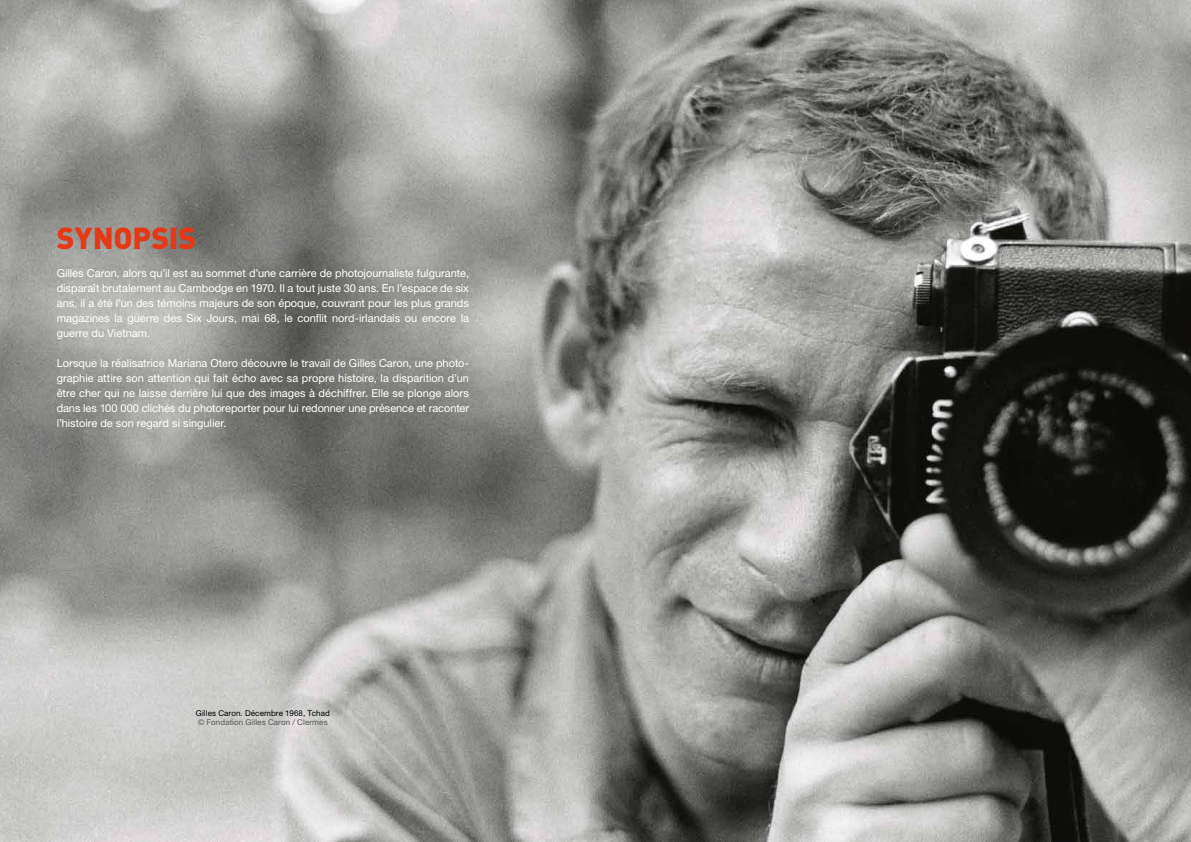
<style>
.page{position:relative;width:1191px;height:842px;background:#fff}
.page>*{position:absolute;margin:0;border:0;box-sizing:border-box;transform-origin:0 0}
.t1{font:900 30px "DIN";letter-spacing:-.005em;color:#e53817}
.t2{font:11px/15px "Helvetica Neue";color:#fff;text-align:justify}
.t3{font:8px "Helvetica Neue";letter-spacing:.015em;color:#000}
.t4{font:8px "Helvetica Neue";letter-spacing:.01em;color:#57585a}
</style>
<div class="page">
<img style="left:0;top:0;width:1191px;height:842px">
<h1 class="t1" style="left:57px;top:218px;width:141px">SYNOPSIS</h1>
<p class="t2" style="left:57px;top:266px;width:414px">Gilles Caron, alors qu’il est au sommet d’une carrière de photojournaliste fulgurante, disparaît brutalement au Cambodge en 1970. Il a tout juste 30 ans. En l’espace de six ans, il a été l’un des témoins majeurs de son époque, couvrant pour les plus grands magazines la guerre des Six Jours, mai 68, le conflit nord-irlandais ou encore la guerre du Vietnam.</p>
<p class="t2" style="left:57px;top:356px;width:414px">Lorsque la réalisatrice Mariana Otero découvre le travail de Gilles Caron, une photo&shy;graphie attire son attention qui fait écho avec sa propre histoire, la disparition d’un être cher qui ne laisse derrière lui que des images à déchiffrer. Elle se plonge alors dans les 100 000 clichés du photoreporter pour lui redonner une présence et raconter l’histoire de son regard si singulier.</p>
<p class="t3" style="left:196px;top:709px;width:135px">Gilles Caron. Décembre 1968, Tchad</p>
<p class="t4" style="left:198px;top:718px;width:131px">© Fondation Gilles Caron / Clermes</p>
</div>
